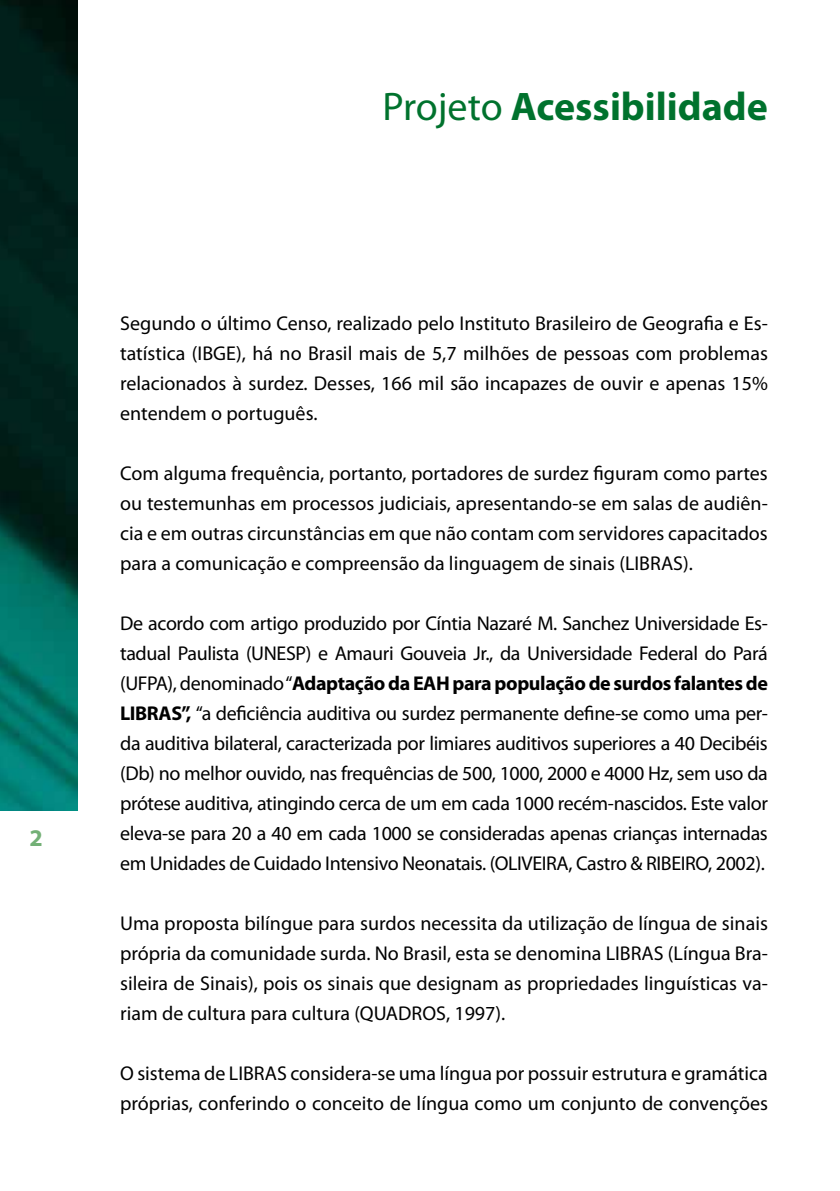
<style>
.page{position:relative;width:840px;height:1191px;background:#fff}
.page>*{position:absolute;margin:0;border:0;box-sizing:border-box;transform-origin:0 0}
.t1{font:700 40px "Myriad Pro";color:#00722d}
.t2{font:700 24px "Myriad Pro";color:#73b076}
.t3{font:20px/30px "Myriad Pro";color:#000;text-align:justify}
.s1{font-weight:400}
.s2{font-weight:700}
</style>
<div class="page">
<img style="left:0;top:0;width:78px;height:810px">
<p class="t2" style="left:29px;top:822px;width:15px">2</p>
<h1 class="t1" style="left:382px;top:80px;width:386px"><span class="s1">Projeto</span> Acessibilidade</h1>
<p class="t3" style="left:120px;top:308px;width:649px">Segundo o último Censo, realizado pelo Instituto Brasileiro de Geografia e Es&shy;tatística (IBGE), há no Brasil mais de 5,7 milhões de pessoas com problemas relacionados à surdez. Desses, 166 mil são incapazes de ouvir e apenas 15% entendem o português.</p>
<p class="t3" style="left:120px;top:458px;width:649px">Com alguma frequência, portanto, portadores de surdez figuram como partes ou testemunhas em processos judiciais, apresentando-se em salas de audiên&shy;cia e em outras circunstâncias em que não contam com servidores capacitados para a comunicação e compreensão da linguagem de sinais (LIBRAS).</p>
<p class="t3" style="left:120px;top:608px;width:649px">De acordo com artigo produzido por Cíntia Nazaré M. Sanchez Universidade Es&shy;tadual Paulista (UNESP) e Amauri Gouveia Jr., da Universidade Federal do Pará (UFPA), denominado “<span class="s2">Adaptação da EAH para população de surdos falantes de LIBRAS”,</span> “a deficiência auditiva ou surdez permanente define-se como uma per&shy;da auditiva bilateral, caracterizada por limiares auditivos superiores a 40 Decibéis (Db) no melhor ouvido, nas frequências de 500, 1000, 2000 e 4000 Hz, sem uso da prótese auditiva, atingindo cerca de um em cada 1000 recém-nascidos. Este valor eleva-se para 20 a 40 em cada 1000 se consideradas apenas crianças internadas em Unidades de Cuidado Intensivo Neonatais. (OLIVEIRA, Castro &amp; RIBEIRO, 2002).</p>
<p class="t3" style="left:120px;top:908px;width:649px">Uma proposta bilíngue para surdos necessita da utilização de língua de sinais própria da comunidade surda. No Brasil, esta se denomina LIBRAS (Língua Bra&shy;sileira de Sinais), pois os sinais que designam as propriedades linguísticas va&shy;riam de cultura para cultura (QUADROS, 1997).</p>
<p class="t3" style="left:120px;top:1058px;width:649px">O sistema de LIBRAS considera-se uma língua por possuir estrutura e gramática próprias, conferindo o conceito de língua como um conjunto de convenções</p>
</div>
